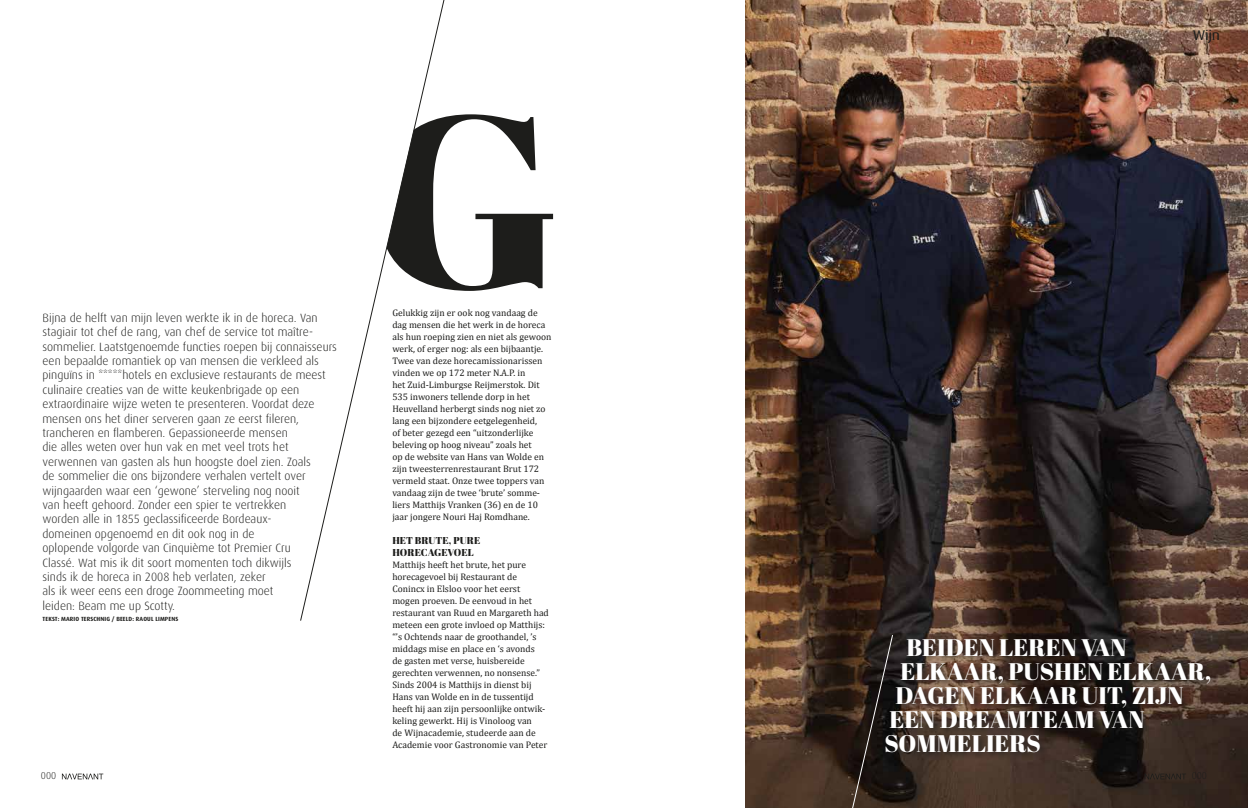
<style>
.page{position:relative;width:1248px;height:808px;background:#fff}
.page>*{position:absolute;margin:0;border:0;box-sizing:border-box;transform-origin:0 0}
.t1{font:24px "Abril Fatface";color:#fff}
.t2{font:14px "Dax Pro";color:#1d1d1b;scale:1.1 1}
.t3{font:300 12px/14.4px "Dax Pro";color:#1d1d1b}
.t4{font:10px/12px "Abril Fatface";letter-spacing:.01em;color:#1d1d1b}
.t5{font:300 10px "Dax Pro";color:#1d1d1b}
.t6{font:9.5px/12px "Cambria";color:#1d1d1b}
.t7{font:700 6px "Dax Pro";letter-spacing:.02em;color:#1d1d1b}
</style>
<div class="page">
<img style="left:746px;top:0;width:501px;height:808px">
<svg style="left:62px;top:774px;width:41px;height:5px"></svg>
<svg style="left:1144px;top:774px;width:41px;height:5px"></svg>
<svg style="left:470px;top:114px;width:83px;height:177px"></svg>
<svg style="left:300px;top:0;width:170px;height:621px"></svg>
<svg style="left:850px;top:634px;width:43px;height:174px;background:#2c2119"></svg>
<div style="left:882px;top:635px;width:336px;height:126px;background:#1d1d1b;opacity:.75"></div>
<p class="t3" style="left:43px;top:310px;width:296px">Bijna de helft van mijn leven werkte ik in de horeca. Van stagiair tot chef de rang, van chef de service tot maître&shy;sommelier. Laatstgenoemde functies roepen bij connaisseurs een bepaalde romantiek op van mensen die verkleed als pinguïns in *****hotels en exclusieve restaurants de meest culinaire creaties van de witte keukenbrigade op een extraordinaire wijze weten te presenteren. Voordat deze mensen ons het diner serveren gaan ze eerst fileren, trancheren en flamberen. Gepassioneerde mensen<br>die alles weten over hun vak en met veel trots het verwennen van gasten als hun hoogste doel zien. Zoals<br>de sommelier die ons bijzondere verhalen vertelt over wijngaarden waar een ‘gewone’ sterveling nog nooit<br>van heeft gehoord. Zonder een spier te vertrekken<br>worden alle in 1855 geclassificeerde Bordeaux-<br>domeinen opgenoemd en dit ook nog in de<br>oplopende volgorde van Cinquième tot Premier Cru<br>Classé. Wat mis ik dit soort momenten toch dikwijls<br>sinds ik de horeca in 2008 heb verlaten, zeker<br>als ik weer eens een droge Zoommeeting moet<br>leiden: Beam me up Scotty.</p>
<p class="t7" style="left:43px;top:615px;width:137px">TEKST: MARIO TERSCHNIG / BEELD: RAOUL LIMPENS</p>
<p class="t5" style="left:41px;top:770px;width:17px">000</p>
<p class="t6" style="left:392px;top:307px;width:160px">Gelukkig zijn er ook nog vandaag de dag mensen die het werk in de horeca als hun roeping zien en niet als gewoon werk, of erger nog: als een bijbaantje.<br>Twee van deze horecamissionarissen vinden we op 172 meter N.A.P. in<br>het Zuid-Limburgse Reijmerstok. Dit 535 inwoners tellende dorp in het Heuvelland herbergt sinds nog niet zo lang een bijzondere eetgelegenheid,<br>of beter gezegd een “uitzonderlijke beleving op hoog niveau” zoals het<br>op de website van Hans van Wolde en zijn tweesterrenrestaurant Brut 172 vermeld staat. Onze twee toppers van vandaag zijn de twee ‘brute’ somme&shy;liers Matthijs Vranken (36) en de 10 jaar jongere Nouri Haj Romdhane.</p>
<p class="t4" style="left:392px;top:535px;width:89px">HET BRUTE, PURE<br>HORECAGEVOEL</p>
<p class="t6" style="left:392px;top:559px;width:158px">Matthijs heeft het brute, het pure horecagevoel bij Restaurant de Conincx in Elsloo voor het eerst mogen proeven. De eenvoud in het restaurant van Ruud en Margareth had meteen een grote invloed op Matthijs: “’s Ochtends naar de groothandel, ’s middags mise en place en ‘s avonds<br>de gasten met verse, huisbereide gerechten verwennen, no nonsense.” Sinds 2004 is Matthijs in dienst bij Hans van Wolde en in de tussentijd heeft hij aan zijn persoonlijke ontwik&shy;keling gewerkt. Hij is Vinoloog van<br>de Wijnacademie, studeerde aan de Academie voor Gastronomie van Peter</p>
<h2 class="t2" style="left:1192px;top:26px;width:26px">Wijn</h2>
<h1 class="t1" style="left:906px;top:630px;width:222px">BEIDEN LEREN VAN</h1>
<h1 class="t1" style="left:900px;top:654px;width:312px">ELKAAR, PUSHEN ELKAAR,</h1>
<h1 class="t1" style="left:895px;top:678px;width:289px">DAGEN ELKAAR UIT, ZIJN</h1>
<h1 class="t1" style="left:889px;top:702px;width:257px">EEN DREAMTEAM VAN</h1>
<h1 class="t1" style="left:884px;top:726px;width:158px">SOMMELIERS</h1>
</div>
